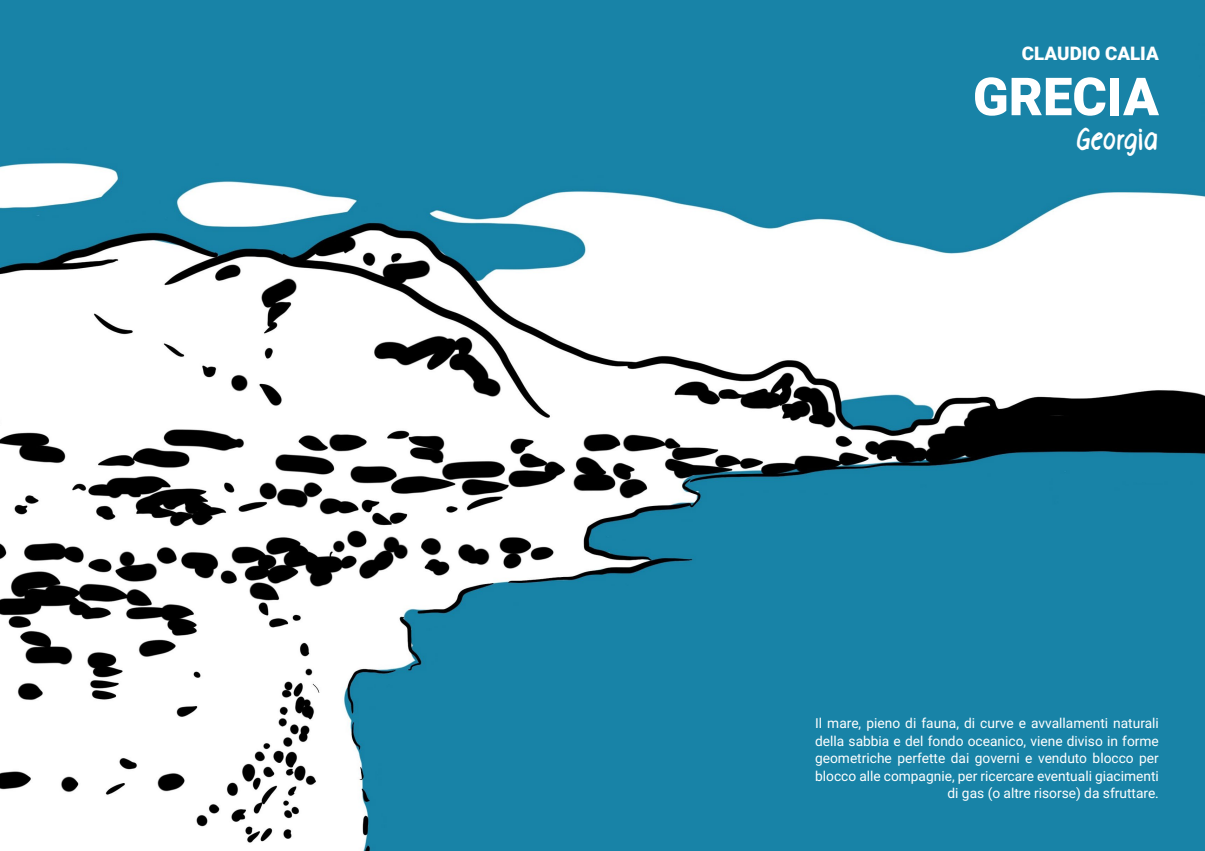
<style>
.page{position:relative;width:1205px;height:851px;background:#fff}
.page>*{position:absolute;margin:0;border:0;box-sizing:border-box;transform-origin:0 0}
.t1{font:900 52.5px "Roboto";color:#fff}
.t2{font:700 43.75px "Canottiere";color:#fff}
.t3{font:900 18.75px "Roboto";color:#fff}
.t4{font:13.75px/17.5px "Roboto";color:#fff;text-align:right}
</style>
<div class="page">
<img style="left:0;top:0;width:1205px;height:850px">
<h3 class="t3" style="left:1022px;top:40px;width:138px">CLAUDIO CALIA</h3>
<h1 class="t1" style="left:973px;top:60px;width:187px">GRECIA</h1>
<h2 class="t2" style="left:1077px;top:108px;width:84px">Georgia</h2>
<p class="t4" style="left:815px;top:713px;width:345px">Il mare, pieno di fauna, di curve e avvallamenti naturali della sabbia e del fondo oceanico, viene diviso in forme geometriche perfette dai governi e venduto blocco per blocco alle compagnie, per ricercare eventuali giacimenti di gas (o altre risorse) da sfruttare.</p>
</div>
